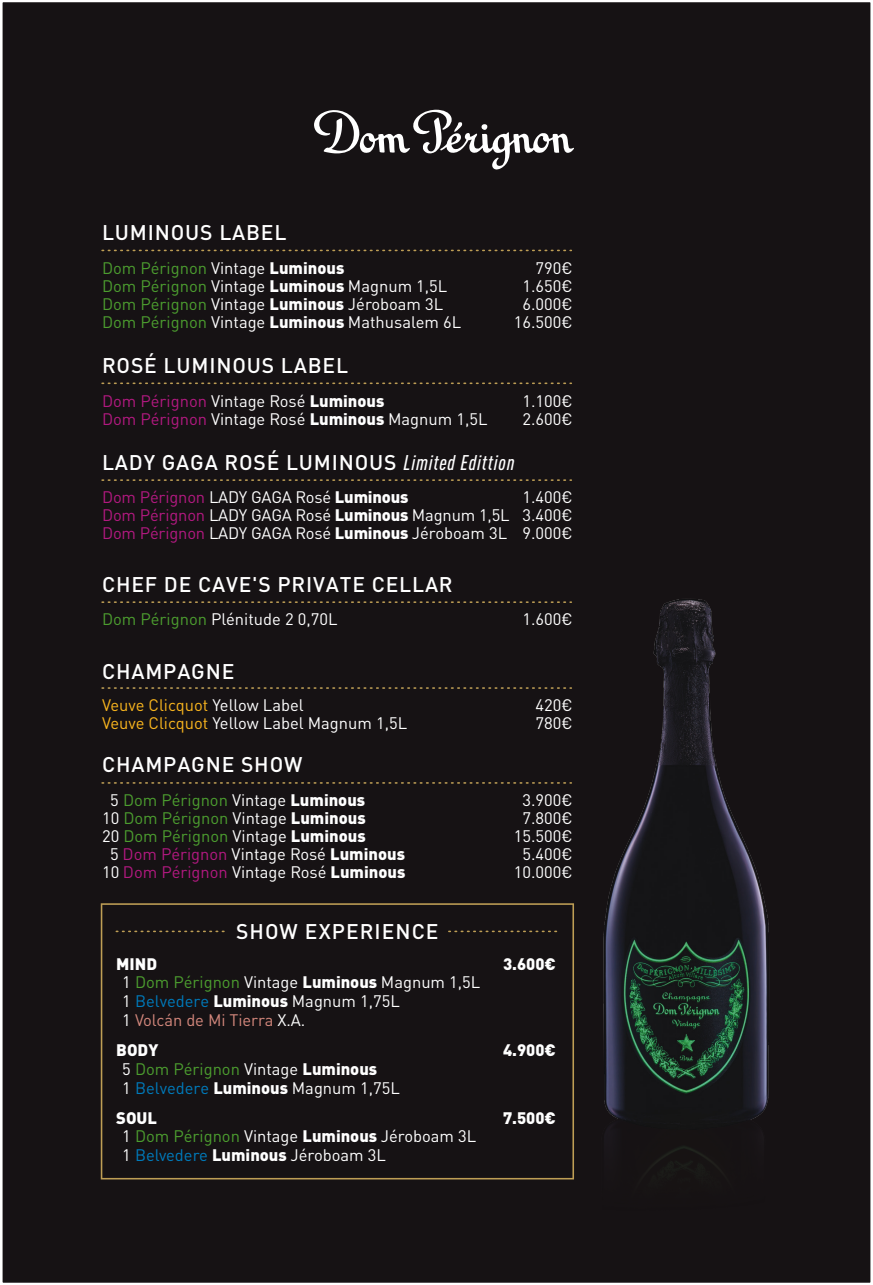
<style>
.page{position:relative;width:873px;height:1285px;background:#fff}
.page>*{position:absolute;margin:0;border:0;box-sizing:border-box;transform-origin:0 0}
.t1{font:500 21px "DIN Pro";letter-spacing:.04em;color:#fff}
.t2{font:16.5px/18px "DIN Pro";color:#fff}
.t3{font:16.5px "DIN Pro";color:#4c9d2f}
.t4{font:900 16.5px/18.8px "DIN Pro";color:#fff}
.s1{color:#4c9d2f}
.s2{font-weight:900}
.s3{color:#b21980}
.s4{font-style:italic;font-stretch:condensed}
.s5{color:#f9b51e}
.s6{color:#fff}
.s7{font-weight:900;color:#fff}
.s8{color:#007abb}
.s9{color:#d3877c}
.s10{font-weight:400}
.s11{font-weight:400;color:#4c9d2f}
.s12{font-weight:400;color:#007abb}
</style>
<div class="page">
<div style="left:2px;top:2px;width:869px;height:1281px;background:#161214"></div>
<svg style="left:314px;top:110px;width:260px;height:60px;background:#413e40"></svg>
<svg style="left:102px;top:250px;width:469px;height:1px"></svg>
<svg style="left:102px;top:382px;width:469px;height:2px"></svg>
<svg style="left:102px;top:479px;width:469px;height:2px"></svg>
<svg style="left:102px;top:601px;width:400px;height:2px"></svg>
<svg style="left:102px;top:687px;width:400px;height:1px"></svg>
<svg style="left:102px;top:782px;width:400px;height:1px"></svg>
<div style="left:101px;top:903px;width:401px;height:276px;background:#161214"></div>
<svg style="left:116px;top:930px;width:110px;height:2px"></svg>
<svg style="left:448px;top:930px;width:54px;height:2px"></svg>
<img style="left:502px;top:542px;width:361px;height:679px">
<p class="t1" style="left:102px;top:225px;width:186px">LUMINOUS LABEL</p>
<p class="t2" style="left:102px;top:260px;width:360px"><span class="s1">Dom Pérignon</span> Vintage <span class="s2">Luminous<br></span><span class="s1">Dom Pérignon</span> Vintage <span class="s2">Luminous</span> Magnum 1,5L <span class="s1">Dom Pérignon</span> Vintage <span class="s2">Luminous</span> Jéroboam 3L <span class="s1">Dom Pérignon</span> Vintage <span class="s2">Luminous</span> Mathusalem 6L</p>
<p class="t1" style="left:102px;top:358px;width:247px">ROSÉ LUMINOUS LABEL</p>
<p class="t2" style="left:513px;top:260px;width:60px;text-align:right">790€<br>1.650€<br>6.000€<br>16.500€</p>
<p class="t2" style="left:102px;top:393px;width:387px"><span class="s3">Dom Pérignon</span> Vintage Rosé <span class="s2">Luminous<br></span><span class="s3">Dom Pérignon</span> Vintage Rosé <span class="s2">Luminous</span> Magnum 1,5L</p>
<p class="t1" style="left:102px;top:454px;width:414px">LADY GAGA ROSÉ LUMINOUS <span class="s4">Limited Edittion</span></p>
<p class="t2" style="left:102px;top:490px;width:409px"><span class="s3">Dom Pérignon</span> LADY GAGA Rosé <span class="s2">Luminous<br></span><span class="s3">Dom Pérignon</span> LADY GAGA Rosé <span class="s2">Luminous</span> Magnum 1,5L<br><span class="s3">Dom Pérignon</span> LADY GAGA Rosé <span class="s2">Luminous</span> Jéroboam 3L</p>
<p class="t2" style="left:522px;top:393px;width:52px">1.100€<br>2.600€</p>
<p class="t2" style="left:522px;top:490px;width:52px;text-align:justify">1.400€ 3.400€ 9.000€</p>
<p class="t1" style="left:102px;top:577px;width:352px">CHEF DE CAVE'S PRIVATE CELLAR</p>
<p class="t2" style="left:102px;top:612px;width:237px"><span class="s1">Dom Pérignon</span> Plénitude 2 0,70L</p>
<p class="t2" style="left:522px;top:612px;width:52px">1.600€</p>
<p class="t1" style="left:102px;top:664px;width:134px">CHAMPAGNE</p>
<p class="t2" style="left:102px;top:698px;width:306px"><span class="s5">Veuve Clicquot</span> Yellow Label<br><span class="s5">Veuve Clicquot</span> Yellow Label Magnum 1,5L</p>
<p class="t1" style="left:102px;top:757px;width:202px">CHAMPAGNE SHOW</p>
<p class="t3" style="left:110px;top:794px;width:256px"><span class="s6">5</span> Dom Pérignon <span class="s6">Vintage</span> <span class="s7">Luminous</span></p>
<p class="t3" style="left:102px;top:812px;width:265px"><span class="s6">10</span> Dom Pérignon <span class="s6">Vintage</span> <span class="s7">Luminous</span></p>
<p class="t3" style="left:102px;top:830px;width:265px"><span class="s6">20</span> Dom Pérignon <span class="s6">Vintage</span> <span class="s7">Luminous</span></p>
<p class="t2" style="left:110px;top:847px;width:296px">5 <span class="s3">Dom Pérignon</span> Vintage Rosé <span class="s2">Luminous</span></p>
<p class="t2" style="left:102px;top:865px;width:305px">10 <span class="s3">Dom Pérignon</span> Vintage Rosé <span class="s2">Luminous</span></p>
<p class="t1" style="left:236px;top:923px;width:204px">SHOW EXPERIENCE</p>
<p class="t2" style="left:122px;top:956px;width:359px;line-height:18.8px;text-indent:-6px"><span class="s2">MIND<br></span>1 <span class="s1">Dom Pérignon</span> Vintage <span class="s2">Luminous</span> Magnum 1,5L<br>1 <span class="s8">Belvedere</span> <span class="s2">Luminous</span> Magnum 1,75L<br>1 <span class="s9">Volcán de Mi Tierra</span> X.A.</p>
<p class="t4" style="left:122px;top:1041px;width:279px;text-indent:-6px">BODY<br><span class="s10">5</span> <span class="s11">Dom Pérignon</span> <span class="s10">Vintage</span> Luminous<br><span class="s10">1</span> <span class="s12">Belvedere</span> Luminous <span class="s10">Magnum 1,75L</span></p>
<p class="t2" style="left:122px;top:1109px;width:355px;line-height:18.8px;text-indent:-6px"><span class="s2">SOUL<br></span>1 <span class="s1">Dom Pérignon</span> Vintage <span class="s2">Luminous</span> Jéroboam 3L<br>1 <span class="s8">Belvedere</span> <span class="s2">Luminous</span> Jéroboam 3L</p>
<p class="t2" style="left:535px;top:698px;width:39px">420€<br>780€</p>
<p class="t2" style="left:513px;top:793px;width:60px;text-align:center">3.900€<br>7.800€<br>15.500€<br>5.400€<br>10.000€</p>
<p class="t4" style="left:503px;top:955px;width:54px">3.600€</p>
<p class="t4" style="left:503px;top:1041px;width:54px">4.900€</p>
<p class="t4" style="left:503px;top:1109px;width:54px">7.500€</p>
</div>
